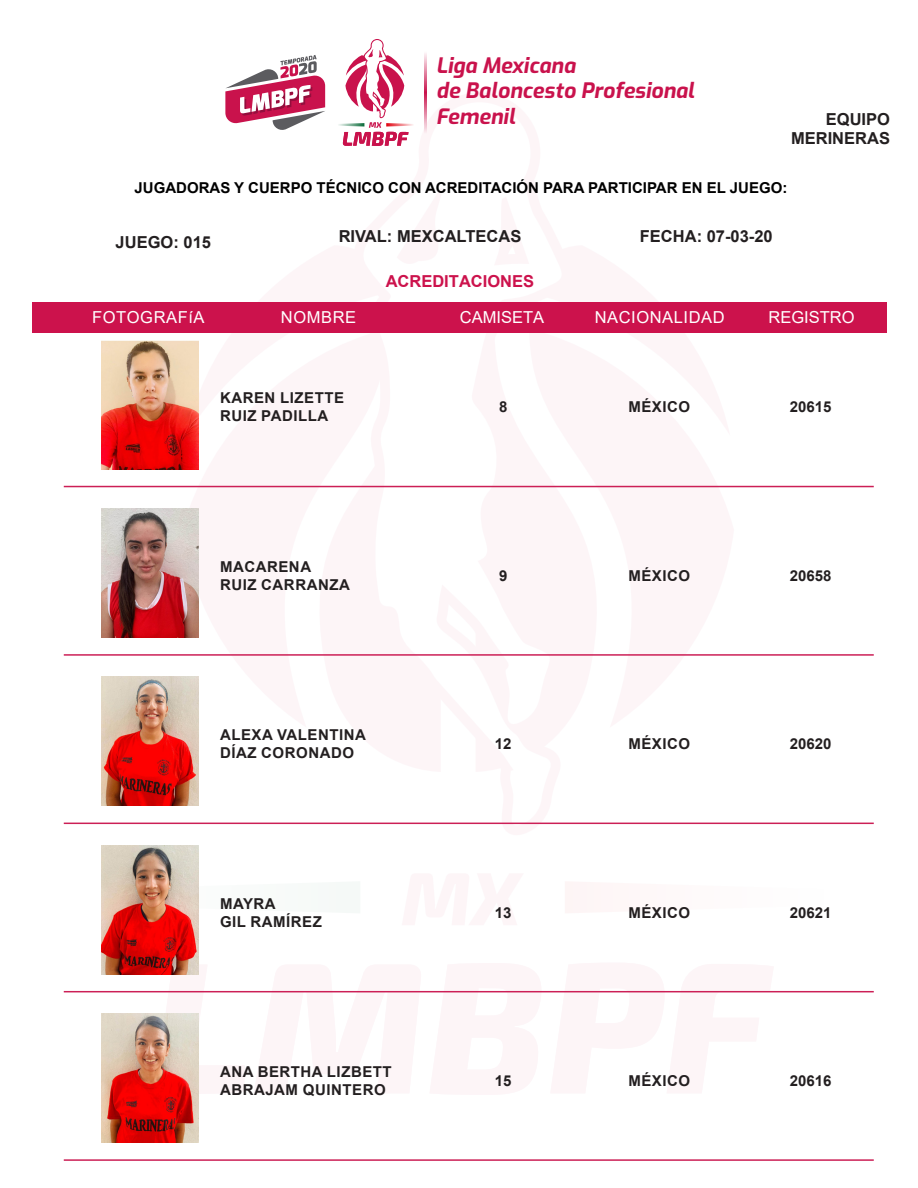
<style>
.page{position:relative;width:918px;height:1188px;background:#fff}
.page>*{position:absolute;margin:0;border:0;box-sizing:border-box;transform-origin:0 0}
.t1{font:italic 700 21.15px/25.5px "Exo";color:#c9124c}
.t2{font:700 16.5px/19.8px "Arial";color:#231f20;text-align:right}
.t3{font:16.5px "Arial";letter-spacing:.035em;color:#fff}
.t4{font:16.5px "Arial";color:#fff}
.t5{font:700 16.5px "Arial";color:#cc124c}
.t6{font:700 15px "Arial";letter-spacing:.035em;color:#231f20}
.t7{font:700 15px "Arial";color:#000}
</style>
<div class="page">
<svg style="left:182px;top:302px;width:552px;height:470px;fill:#fdf5f7"></svg>
<svg style="left:146px;top:952px;width:639px;height:154px"></svg>
<svg style="left:101px;top:870px;width:98px;height:54px"></svg>
<svg style="left:350px;top:92px;width:223px;height:733px;fill:#fdf5f7"></svg>
<svg style="left:360px;top:102px;width:204px;height:723px"></svg>
<div style="left:33px;top:303px;width:854px;height:30px;background:#cc124c"></div>
<svg style="left:225px;top:55px;width:100px;height:75px"></svg>
<svg style="left:338px;top:39px;width:77px;height:108px"></svg>
<svg style="left:424px;top:53px;width:2px;height:80px"></svg>
<img style="left:102px;top:340px;width:96px;height:129px">
<hr style="left:64px;top:486px;width:810px;height:1px;background:#cc1f56">
<img style="left:102px;top:509px;width:96px;height:129px">
<hr style="left:64px;top:654px;width:810px;height:2px;background:#cc1f56">
<img style="left:102px;top:677px;width:96px;height:129px">
<hr style="left:64px;top:823px;width:810px;height:1px;background:#cc1f56">
<img style="left:102px;top:845px;width:96px;height:129px">
<hr style="left:64px;top:991px;width:810px;height:1px;background:#cc1f56">
<img style="left:102px;top:1014px;width:96px;height:129px">
<hr style="left:64px;top:1159px;width:810px;height:2px;background:#cc1f56">
<h1 class="t1" style="left:436px;top:51px;width:260px">Liga Mexicana<br>de Baloncesto Profesional<br>Femenil</h1>
<p class="t2" style="left:791px;top:109px;width:101px">EQUIPO<br>MERINERAS</p>
<p class="t7" style="left:135px;top:178px;width:654px">JUGADORAS Y CUERPO TÉCNICO CON ACREDITACIÓN PARA PARTICIPAR EN EL JUEGO:</p>
<p class="t2" style="left:116px;top:233px;width:97px">JUEGO: 015</p>
<p class="t2" style="left:339px;top:226px;width:184px">RIVAL: MEXCALTECAS</p>
<p class="t2" style="left:640px;top:226px;width:134px">FECHA: 07-03-20</p>
<p class="t5" style="left:386px;top:270px;width:150px">ACREDITACIONES</p>
<p class="t3" style="left:92px;top:306px;width:114px">FOTOGRAFíA</p>
<p class="t3" style="left:281px;top:306px;width:77px">NOMBRE</p>
<p class="t4" style="left:460px;top:306px;width:86px">CAMISETA</p>
<p class="t4" style="left:768px;top:306px;width:88px">REGISTRO</p>
<p class="t3" style="left:595px;top:306px;width:131px">NACIONALIDAD</p>
<p class="t6" style="left:220px;top:388px;width:126px">KAREN LIZETTE</p>
<p class="t6" style="left:220px;top:406px;width:110px">RUIZ PADILLA</p>
<p class="t6" style="left:220px;top:556px;width:93px">MACARENA</p>
<p class="t6" style="left:220px;top:574px;width:131px">RUIZ CARRANZA</p>
<p class="t6" style="left:220px;top:724px;width:147px">ALEXA VALENTINA</p>
<p class="t6" style="left:220px;top:742px;width:136px">DÍAZ CORONADO</p>
<p class="t6" style="left:220px;top:893px;width:57px">MAYRA</p>
<p class="t6" style="left:220px;top:911px;width:103px">GIL RAMÍREZ</p>
<p class="t6" style="left:220px;top:1061px;width:173px">ANA BERTHA LIZBETT</p>
<p class="t6" style="left:220px;top:1079px;width:167px">ABRAJAM QUINTERO</p>
<p class="t6" style="left:499px;top:397px;width:10px">8</p>
<p class="t6" style="left:628px;top:397px;width:63px">MÉXICO</p>
<p class="t6" style="left:790px;top:397px;width:43px">20615</p>
<p class="t6" style="left:499px;top:565px;width:10px">9</p>
<p class="t6" style="left:628px;top:565px;width:63px">MÉXICO</p>
<p class="t6" style="left:790px;top:565px;width:43px">20658</p>
<p class="t6" style="left:495px;top:733px;width:18px">12</p>
<p class="t6" style="left:628px;top:733px;width:63px">MÉXICO</p>
<p class="t6" style="left:790px;top:733px;width:43px">20620</p>
<p class="t6" style="left:495px;top:902px;width:18px">13</p>
<p class="t6" style="left:628px;top:902px;width:63px">MÉXICO</p>
<p class="t6" style="left:790px;top:902px;width:43px">20621</p>
<p class="t6" style="left:495px;top:1070px;width:18px">15</p>
<p class="t6" style="left:628px;top:1070px;width:63px">MÉXICO</p>
<p class="t6" style="left:790px;top:1070px;width:43px">20616</p>
</div>
